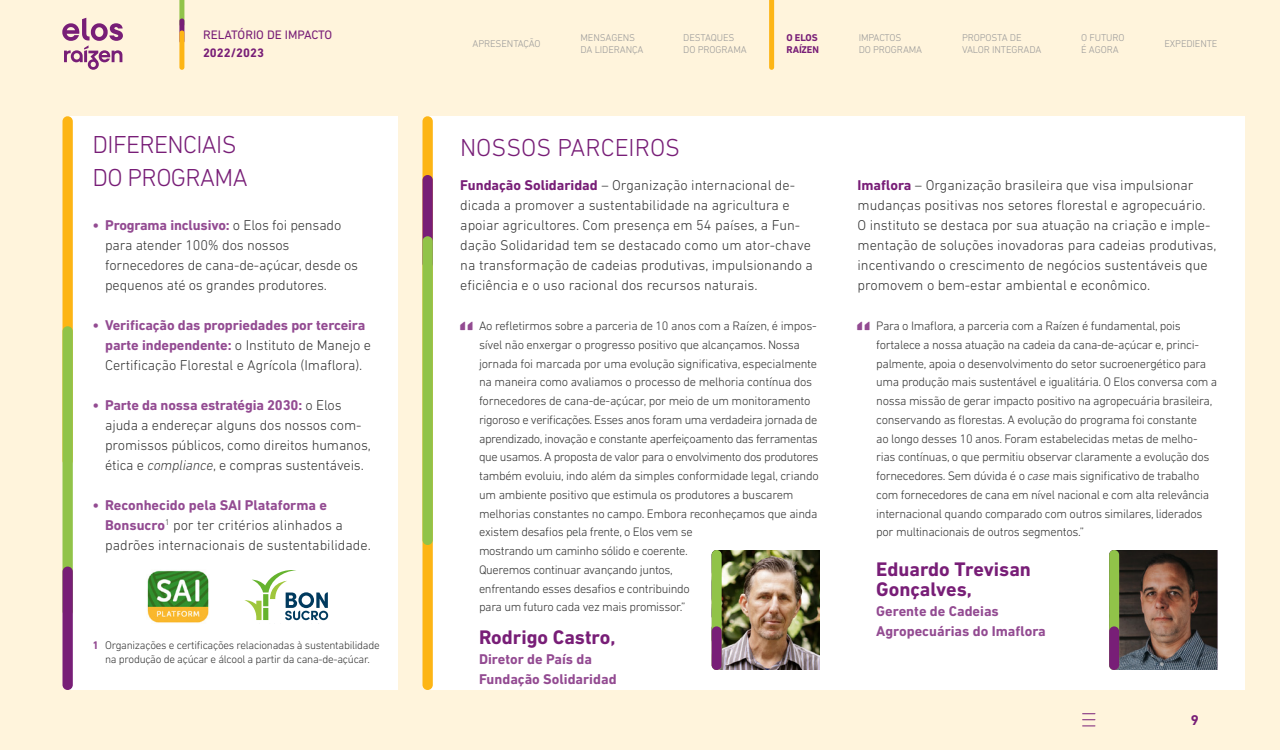
<style>
.page{position:relative;width:1280px;height:750px;background:#fff4dc}
.page>*{position:absolute;margin:0;border:0;box-sizing:border-box;transform-origin:0 0}
.t1{font:700 40.12px "DIN Next LT Pro";color:#934b92}
.t2{font:300 25px "DIN Next LT Pro";letter-spacing:-.025em;color:#781e77}
.t3{font:300 25px "DIN Next LT Pro";color:#781e77}
.t4{font:700 20px/20px "DIN Next LT Pro";color:#781e77}
.t5{font:300 14.38px/20px "DIN Next LT Pro";color:#333}
.t6{font:700 14.38px/20px "DIN Next LT Pro";color:#934b92}
.t7{font:700 14.38px "DIN Next LT Pro";color:#781e77}
.t8{font:300 12.5px/18.8px "DIN Next LT Pro";letter-spacing:-.025em;color:#333}
.t9{font:12.5px "DIN Next LT Pro";color:#781e77}
.t10{font:700 12.5px "DIN Next LT Pro";color:#781e77}
.t11{font:300 11.25px/13.5px "DIN Next LT Pro";letter-spacing:-.025em;color:#333;text-align:center}
.t12{font:300 10px/12.5px "DIN Next LT Pro";letter-spacing:-.01em;color:#999}
.t13{font:700 10px/12.5px "DIN Next LT Pro";letter-spacing:-.015em;color:#781e77}
.s1{font-weight:700;color:#934b92}
.s2{font-style:italic}
.s3{font-weight:700;color:#781e77}
</style>
<div class="page">
<div style="left:428px;top:116px;width:817px;height:574px;background:#fff"></div>
<div style="left:422px;top:116px;width:11px;height:574px;background:#fdb515;border-radius:5px"></div>
<div style="left:422px;top:175px;width:11px;height:93px;background:#781e77;border-radius:5px"></div>
<div style="left:422px;top:236px;width:11px;height:309px;background:#91c349;border-radius:5px"></div>
<div style="left:68px;top:116px;width:330px;height:574px;background:#fff"></div>
<div style="left:62px;top:116px;width:11px;height:350px;background:#fdb515;border-radius:5px"></div>
<div style="left:62px;top:326px;width:11px;height:290px;background:#91c349;border-radius:5px"></div>
<div style="left:62px;top:567px;width:11px;height:123px;background:#781e77;border-radius:5px"></div>
<img style="left:147px;top:570px;width:62px;height:53px">
<svg style="left:244px;top:570px;width:84px;height:50px"></svg>
<img style="left:712px;top:550px;width:108px;height:120px">
<img style="left:1109px;top:550px;width:109px;height:120px">
<div style="left:712px;top:550px;width:10px;height:120px;background:#91c349;border-radius:5px"></div>
<div style="left:1109px;top:550px;width:10px;height:120px;background:#91c349;border-radius:5px"></div>
<div style="left:712px;top:626px;width:10px;height:44px;background:#781e77;border-radius:5px"></div>
<div style="left:1109px;top:626px;width:10px;height:44px;background:#781e77;border-radius:5px"></div>
<svg style="left:179px;top:0;width:5px;height:19px"></svg>
<svg style="left:62px;top:18px;width:61px;height:52px"></svg>
<div style="left:179px;top:18px;width:5px;height:25px;background:#781e77;border-radius:2px"></div>
<div style="left:179px;top:31px;width:5px;height:39px;background:#fdb515;border-radius:2px"></div>
<svg style="left:1083px;top:713px;width:12px;height:13px"></svg>
<svg style="left:769px;top:0;width:5px;height:70px"></svg>
<p class="t9" style="left:203px;top:28px;width:131px">RELATÓRIO DE IMPACTO</p>
<p class="t10" style="left:203px;top:45px;width:63px">2022/2023</p>
<p class="t12" style="left:472px;top:37px;width:70px">APRESENTAÇÃO</p>
<p class="t12" style="left:581px;top:31px;width:65px">MENSAGENS<br>DA LIDERANÇA</p>
<p class="t12" style="left:683px;top:31px;width:65px">DESTAQUES<br>DO PROGRAMA</p>
<p class="t13" style="left:787px;top:31px;width:34px">O ELOS<br>RAÍZEN</p>
<p class="t12" style="left:859px;top:31px;width:65px">IMPACTOS<br>DO PROGRAMA</p>
<p class="t12" style="left:962px;top:31px;width:81px">PROPOSTA DE<br>VALOR INTEGRADA</p>
<p class="t12" style="left:1081px;top:31px;width:45px">O FUTURO<br>É AGORA</p>
<p class="t12" style="left:1164px;top:37px;width:55px">EXPEDIENTE</p>
<h2 class="t2" style="left:93px;top:130px;width:145px">DIFERENCIAIS</h2>
<h2 class="t3" style="left:460px;top:133px;width:222px">NOSSOS PARCEIROS</h2>
<h2 class="t2" style="left:93px;top:163px;width:157px">DO PROGRAMA</h2>
<p class="t5" style="left:105px;top:215px;width:255px;text-indent:-13px"><span class="s1">• Programa inclusivo:</span> o Elos foi pensado para atender 100% dos nossos fornecedores de cana-de-açúcar, desde os pequenos até os grandes produtores.</p>
<p class="t5" style="left:105px;top:315px;width:267px;text-indent:-13px"><span class="s1">• Verificação das propriedades por terceira parte independente:</span> o Instituto de Manejo e<br>Certificação Florestal e Agrícola (Imaflora).</p>
<p class="t5" style="left:105px;top:395px;width:267px;text-indent:-13px"><span class="s1">• Parte da nossa estratégia 2030:</span> o Elos ajuda a endereçar alguns dos nossos com&shy;promissos públicos, como direitos humanos, ética e <span class="s2">compliance</span>, e compras sustentáveis.</p>
<p class="t5" style="left:105px;top:495px;width:267px;text-indent:-13px"><span class="s1">• Reconhecido pela SAI Plataforma e<br>Bonsucro</span><sup>1</sup> por ter critérios alinhados a padrões internacionais de sustentabilidade.</p>
<p class="t5" style="left:460px;top:175px;width:354px"><span class="s3">Fundação Solidaridad</span> – Organização internacional de&shy;dicada a promover a sustentabilidade na agricultura e apoiar agricultores. Com presença em 54 países, a Fun&shy;dação Solidaridad tem se destacado como um ator-chave na transformação de cadeias produtivas, impulsionando a eficiência e o uso racional dos recursos naturais.</p>
<h1 class="t1" style="left:458px;top:312px;width:18px">“</h1>
<p class="t8" style="left:479px;top:316px;width:341px">Ao refletirmos sobre a parceria de 10 anos com a Raízen, é impos&shy;sível não enxergar o progresso positivo que alcançamos. Nossa jornada foi marcada por uma evolução significativa, especialmente na maneira como avaliamos o processo de melhoria contínua dos fornecedores de cana-de-açúcar, por meio de um monitoramento rigoroso e verificações. Esses anos foram uma verdadeira jornada de aprendizado, inovação e constante aperfeiçoamento das ferramentas que usamos. A proposta de valor para o envolvimento dos produtores também evoluiu, indo além da simples conformidade legal, criando um ambiente positivo que estimula os produtores a buscarem melhorias constantes no campo. Embora reconheçamos que ainda existem desafios pela frente, o Elos vem se<br>mostrando um caminho sólido e coerente.<br>Queremos continuar avançando juntos,<br>enfrentando esses desafios e contribuindo<br>para um futuro cada vez mais promissor.”</p>
<h3 class="t4" style="left:479px;top:627px;width:138px">Rodrigo Castro,</h3>
<p class="t6" style="left:479px;top:649px;width:139px">Diretor de País da<br>Fundação Solidaridad</p>
<p class="t11" style="left:93px;top:639px;width:289px"><span class="s1">1</span> Organizações e certificações relacionadas à sustentabilidade na produção de açúcar e álcool a partir da cana-de-açúcar.</p>
<p class="t5" style="left:857px;top:175px;width:361px"><span class="s3">Imaflora</span> – Organização brasileira que visa impulsionar mudanças positivas nos setores florestal e agropecuário.<br>O instituto se destaca por sua atuação na criação e imple&shy;mentação de soluções inovadoras para cadeias produtivas, incentivando o crescimento de negócios sustentáveis que promovem o bem-estar ambiental e econômico.</p>
<h1 class="t1" style="left:855px;top:312px;width:18px">“</h1>
<p class="t8" style="left:876px;top:316px;width:342px">Para o Imaflora, a parceria com a Raízen é fundamental, pois fortalece a nossa atuação na cadeia da cana-de-açúcar e, princi&shy;palmente, apoia o desenvolvimento do setor sucroenergético para uma produção mais sustentável e igualitária. O Elos conversa com a nossa missão de gerar impacto positivo na agropecuária brasileira, conservando as florestas. A evolução do programa foi constante<br>ao longo desses 10 anos. Foram estabelecidas metas de melho&shy;rias contínuas, o que permitiu observar claramente a evolução dos fornecedores. Sem dúvida é o <span class="s2">case</span> mais significativo de trabalho com fornecedores de cana em nível nacional e com alta relevância internacional quando comparado com outros similares, liderados por multinacionais de outros segmentos.”</p>
<h3 class="t4" style="left:876px;top:559px;width:156px">Eduardo Trevisan<br>Gonçalves,</h3>
<p class="t6" style="left:876px;top:601px;width:171px">Gerente de Cadeias<br>Agropecuárias do Imaflora</p>
<p class="t7" style="left:1191px;top:712px;width:9px">9</p>
</div>
